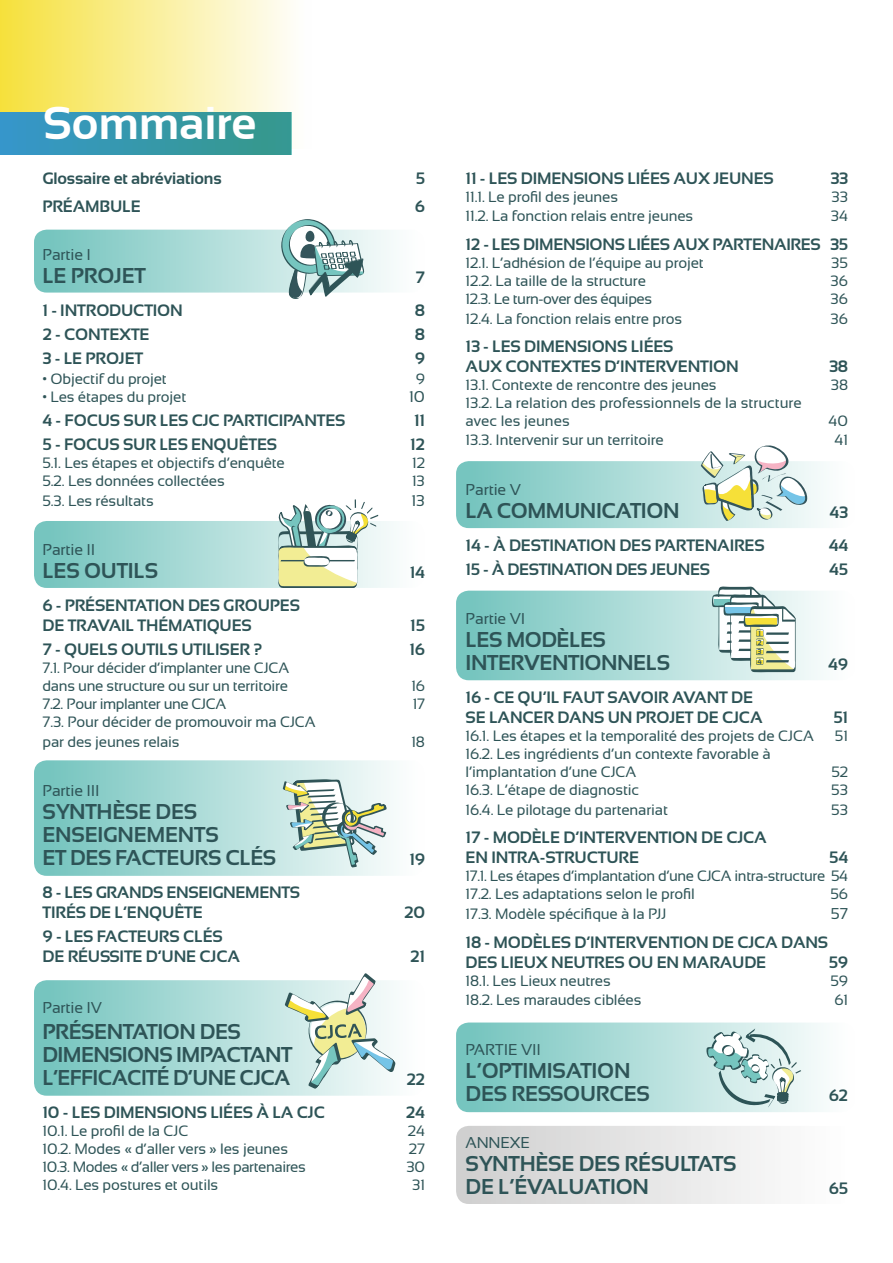
<style>
.page{position:relative;width:893px;height:1263px;background:#fff}
.page>*{position:absolute;margin:0;border:0;box-sizing:border-box;transform-origin:0 0}
.t1{font:700 46.05px "Sansation";color:#fff}
.t2{font:700 21.45px/23.1px "Sansation";letter-spacing:-.02em;color:#2e5457}
.t3{font:700 16.5px/19.8px "Sansation";letter-spacing:-.01em;color:#2e5457}
.t4{font:15.6px "Sansation";letter-spacing:-.01em;color:#2e5457}
.t5{font:15px/18px "Sansation";letter-spacing:-.01em;color:#2e5457}
.t6{font:15px "Sansation";letter-spacing:-.03em;color:#2e5457}
.t7{font:700 7.2px/9.3px "Sansation";color:#305457}
</style>
<div class="page">
<svg style="left:34px;top:521px;width:391px;height:67px"></svg>
<div style="left:456px;top:461px;width:400px;height:67px;background:linear-gradient(to right,#71c3bc,#fff);border-radius:13px"></div>
<div style="left:456px;top:591px;width:400px;height:89px;background:linear-gradient(to right,#71c3bc,#fff);border-radius:13px"></div>
<div style="left:456px;top:1022px;width:400px;height:90px;background:linear-gradient(to right,#71c3bc,#fff);border-radius:13px"></div>
<svg style="left:34px;top:230px;width:391px;height:63px"></svg>
<div style="left:0;top:0;width:311px;height:149px;background:linear-gradient(to right,#f6e03c,#fff)"></div>
<div style="left:34px;top:760px;width:391px;height:116px;background:linear-gradient(to right,#71c3bc,#fff);border-radius:13px"></div>
<div style="left:34px;top:980px;width:391px;height:116px;background:linear-gradient(to right,#71c3bc,#fff);border-radius:13px"></div>
<div style="left:456px;top:1126px;width:400px;height:78px;background:linear-gradient(to right,#cfcfcf,#fff);border-radius:13px"></div>
<svg style="left:279px;top:219px;width:86px;height:80px"></svg>
<svg style="left:275px;top:499px;width:103px;height:89px"></svg>
<svg style="left:700px;top:445px;width:108px;height:76px"></svg>
<svg style="left:706px;top:1028px;width:95px;height:83px;background:#c1d9d7"></svg>
<svg style="left:712px;top:586px;width:84px;height:86px"></svg>
<svg style="left:283px;top:779px;width:105px;height:88px"></svg>
<div style="left:0;top:112px;width:291px;height:42px;background:linear-gradient(to right,#3697ca,#36998a)"></div>
<svg style="left:285px;top:973px;width:111px;height:116px"></svg>
<h1 class="t1" style="left:43px;top:98px;width:215px">Sommaire</h1>
<p class="t3" style="left:43px;top:168px;width:181px">Glossaire et abréviations</p>
<p class="t3" style="left:416px;top:168px;width:11px">5</p>
<p class="t3" style="left:43px;top:196px;width:100px">PRÉAMBULE</p>
<p class="t3" style="left:415px;top:196px;width:12px">6</p>
<p class="t4" style="left:43px;top:246px;width:50px">Partie I</p>
<h2 class="t2" style="left:43px;top:264px;width:105px">LE PROJET</h2>
<p class="t3" style="left:416px;top:267px;width:11px">7</p>
<p class="t3" style="left:43px;top:300px;width:142px">1 - INTRODUCTION</p>
<p class="t3" style="left:415px;top:300px;width:12px">8</p>
<p class="t3" style="left:43px;top:324px;width:109px">2 - CONTEXTE</p>
<p class="t3" style="left:415px;top:324px;width:12px">8</p>
<p class="t3" style="left:43px;top:348px;width:102px">3 - LE PROJET</p>
<p class="t3" style="left:415px;top:348px;width:12px">9</p>
<p class="t5" style="left:43px;top:369px;width:126px">• Objectif du projet</p>
<p class="t5" style="left:416px;top:369px;width:11px">9</p>
<p class="t5" style="left:43px;top:387px;width:145px">• Les étapes du projet</p>
<p class="t4" style="left:409px;top:388px;width:17px">10</p>
<p class="t3" style="left:43px;top:410px;width:305px">4 - FOCUS SUR LES CJC PARTICIPANTES</p>
<p class="t3" style="left:414px;top:410px;width:12px">11</p>
<p class="t3" style="left:43px;top:434px;width:236px">5 - FOCUS SUR LES ENQUÊTES</p>
<p class="t3" style="left:410px;top:434px;width:16px">12</p>
<p class="t5" style="left:43px;top:454px;width:244px">5.1. Les étapes et objectifs d’enquête</p>
<p class="t5" style="left:412px;top:454px;width:14px">12</p>
<p class="t5" style="left:43px;top:472px;width:184px">5.2. Les données collectées</p>
<p class="t5" style="left:412px;top:472px;width:15px">13</p>
<p class="t5" style="left:43px;top:491px;width:113px">5.3. Les résultats</p>
<p class="t4" style="left:411px;top:491px;width:15px">13</p>
<p class="t4" style="left:43px;top:541px;width:54px">Partie II</p>
<h2 class="t2" style="left:43px;top:559px;width:117px">LES OUTILS</h2>
<p class="t3" style="left:410px;top:563px;width:17px">14</p>
<p class="t3" style="left:43px;top:595px;width:259px">6 - PRÉSENTATION DES GROUPES<br>DE TRAVAIL THÉMATIQUES</p>
<p class="t3" style="left:410px;top:615px;width:16px">15</p>
<p class="t3" style="left:43px;top:639px;width:221px">7 - QUELS OUTILS UTILISER ?</p>
<p class="t3" style="left:410px;top:639px;width:17px">16</p>
<p class="t5" style="left:43px;top:658px;width:248px">7.1. Pour décider d’implanter une CJCA dans une structure ou sur un territoire</p>
<p class="t5" style="left:411px;top:676px;width:15px">16</p>
<p class="t6" style="left:43px;top:695px;width:185px">7.2. Pour implanter une CJCA</p>
<p class="t5" style="left:413px;top:694px;width:14px">17</p>
<p class="t5" style="left:43px;top:712px;width:275px;line-height:19.8px">7.3. Pour décider de promouvoir ma CJCA par des jeunes relais</p>
<p class="t5" style="left:411px;top:732px;width:15px">18</p>
<p class="t4" style="left:43px;top:782px;width:59px">Partie III</p>
<h2 class="t2" style="left:43px;top:800px;width:235px">SYNTHÈSE DES<br>ENSEIGNEMENTS<br>ET DES FACTEURS CLÉS</h2>
<p class="t3" style="left:43px;top:882px;width:259px">8 - LES GRANDS ENSEIGNEMENTS<br>TIRÉS DE L’ENQUÊTE</p>
<p class="t3" style="left:43px;top:926px;width:199px">9 - LES FACTEURS CLÉS<br>DE RÉUSSITE D’UNE CJCA</p>
<p class="t4" style="left:43px;top:999px;width:61px">Partie IV</p>
<h2 class="t2" style="left:43px;top:1020px;width:251px">PRÉSENTATION DES<br>DIMENSIONS IMPACTANT<br>L’EFFICACITÉ D’UNE CJCA</h2>
<p class="t3" style="left:409px;top:850px;width:17px">19</p>
<p class="t3" style="left:404px;top:902px;width:22px">20</p>
<p class="t3" style="left:410px;top:946px;width:16px">21</p>
<p class="t3" style="left:406px;top:1070px;width:20px">22</p>
<p class="t3" style="left:43px;top:1102px;width:284px">10 - LES DIMENSIONS LIÉES À LA CJC</p>
<p class="t3" style="left:406px;top:1102px;width:21px">24</p>
<p class="t5" style="left:43px;top:1122px;width:148px">10.1. Le profil de la CJC</p>
<p class="t5" style="left:408px;top:1122px;width:19px">24</p>
<p class="t5" style="left:43px;top:1140px;width:247px">10.2. Modes « d’aller vers » les jeunes</p>
<p class="t5" style="left:409px;top:1140px;width:18px">27</p>
<p class="t6" style="left:43px;top:1158px;width:265px">10.3. Modes « d’aller vers » les partenaires</p>
<p class="t5" style="left:406px;top:1158px;width:20px">30</p>
<p class="t5" style="left:43px;top:1176px;width:177px">10.4. Les postures et outils</p>
<p class="t5" style="left:412px;top:1176px;width:14px">31</p>
<p class="t3" style="left:466px;top:168px;width:310px">11 - LES DIMENSIONS LIÉES AUX JEUNES</p>
<p class="t3" style="left:830px;top:168px;width:19px">33</p>
<p class="t5" style="left:466px;top:187px;width:154px">11.1. Le profil des jeunes</p>
<p class="t5" style="left:831px;top:187px;width:18px">33</p>
<p class="t5" style="left:466px;top:207px;width:229px">11.2. La fonction relais entre jeunes</p>
<p class="t5" style="left:831px;top:207px;width:19px">34</p>
<p class="t3" style="left:466px;top:234px;width:384px">12 - LES DIMENSIONS LIÉES AUX PARTENAIRES 35</p>
<p class="t5" style="left:466px;top:253px;width:240px">12.1. L’adhésion de l’équipe au projet</p>
<p class="t5" style="left:831px;top:253px;width:18px">35</p>
<p class="t5" style="left:466px;top:271px;width:182px">12.2. La taille de la structure</p>
<p class="t5" style="left:831px;top:271px;width:19px">36</p>
<p class="t6" style="left:466px;top:290px;width:188px">12.3. Le turn-over des équipes</p>
<p class="t5" style="left:831px;top:289px;width:19px">36</p>
<p class="t5" style="left:466px;top:309px;width:218px">12.4. La fonction relais entre pros</p>
<p class="t5" style="left:831px;top:309px;width:19px">36</p>
<p class="t3" style="left:466px;top:336px;width:275px">13 - LES DIMENSIONS LIÉES<br>AUX CONTEXTES D’INTERVENTION</p>
<p class="t3" style="left:829px;top:356px;width:21px">38</p>
<p class="t5" style="left:466px;top:375px;width:252px">13.1. Contexte de rencontre des jeunes</p>
<p class="t5" style="left:831px;top:375px;width:19px">38</p>
<p class="t5" style="left:466px;top:393px;width:338px">13.2. La relation des professionnels de la structure avec les jeunes</p>
<p class="t5" style="left:829px;top:411px;width:21px">40</p>
<p class="t5" style="left:466px;top:431px;width:200px">13.3. Intervenir sur un territoire</p>
<p class="t5" style="left:835px;top:431px;width:15px">41</p>
<p class="t4" style="left:466px;top:481px;width:57px">Partie V</p>
<h2 class="t2" style="left:466px;top:499px;width:215px">LA COMMUNICATION</h2>
<p class="t3" style="left:829px;top:502px;width:20px">43</p>
<p class="t3" style="left:466px;top:535px;width:301px">14 - À DESTINATION DES PARTENAIRES</p>
<p class="t3" style="left:829px;top:535px;width:21px">44</p>
<p class="t3" style="left:466px;top:559px;width:246px">15 - À DESTINATION DES JEUNES</p>
<p class="t3" style="left:829px;top:559px;width:20px">45</p>
<p class="t4" style="left:466px;top:610px;width:61px">Partie VI</p>
<h2 class="t2" style="left:466px;top:628px;width:206px">LES MODÈLES<br>INTERVENTIONNELS</h2>
<p class="t7" style="left:758px;top:628px;width:6px">1<br>2<br>3<br>4</p>
<p class="t3" style="left:828px;top:655px;width:21px">49</p>
<p class="t3" style="left:466px;top:687px;width:298px">16 - CE QU’IL FAUT SAVOIR AVANT DE<br>SE LANCER DANS UN PROJET DE CJCA</p>
<p class="t3" style="left:833px;top:707px;width:16px">51</p>
<p class="t5" style="left:466px;top:727px;width:350px">16.1. Les étapes et la temporalité des projets de CJCA</p>
<p class="t5" style="left:835px;top:727px;width:15px">51</p>
<p class="t5" style="left:466px;top:745px;width:307px">16.2. Les ingrédients d’un contexte favorable à l’implantation d’une CJCA</p>
<p class="t5" style="left:831px;top:763px;width:18px">52</p>
<p class="t5" style="left:466px;top:781px;width:175px">16.3. L’étape de diagnostic</p>
<p class="t5" style="left:831px;top:781px;width:18px">53</p>
<p class="t5" style="left:466px;top:800px;width:204px">16.4. Le pilotage du partenariat</p>
<p class="t5" style="left:831px;top:800px;width:18px">53</p>
<p class="t3" style="left:466px;top:827px;width:303px">17 - MODÈLE D’INTERVENTION DE CJCA<br>EN INTRA-STRUCTURE</p>
<p class="t3" style="left:829px;top:847px;width:21px">54</p>
<p class="t5" style="left:466px;top:866px;width:384px">17.1. Les étapes d’implantation d’une CJCA intra-structure 54<br>17.2. Les adaptations selon le profil</p>
<p class="t5" style="left:830px;top:884px;width:19px">56</p>
<p class="t5" style="left:466px;top:904px;width:202px">17.3. Modèle spécifique à la PJJ</p>
<p class="t4" style="left:831px;top:904px;width:19px">57</p>
<p class="t3" style="left:466px;top:932px;width:364px">18 - MODÈLES D’INTERVENTION DE CJCA DANS<br>DES LIEUX NEUTRES OU EN MARAUDE</p>
<p class="t3" style="left:829px;top:952px;width:21px">59</p>
<p class="t5" style="left:466px;top:971px;width:147px">18.1. Les Lieux neutres</p>
<p class="t5" style="left:830px;top:971px;width:19px">59</p>
<p class="t5" style="left:466px;top:991px;width:177px">18.2. Les maraudes ciblées</p>
<p class="t5" style="left:834px;top:991px;width:15px">61</p>
<p class="t4" style="left:466px;top:1041px;width:77px">PARTIE VII</p>
<h2 class="t2" style="left:466px;top:1059px;width:186px">L’OPTIMISATION<br>DES RESSOURCES</h2>
<p class="t3" style="left:829px;top:1085px;width:21px">62</p>
<p class="t4" style="left:466px;top:1134px;width:66px">ANNEXE</p>
<h2 class="t2" style="left:466px;top:1152px;width:273px">SYNTHÈSE DES RÉSULTATS<br>DE L’ÉVALUATION</h2>
<p class="t3" style="left:829px;top:1179px;width:21px">65</p>
</div>
